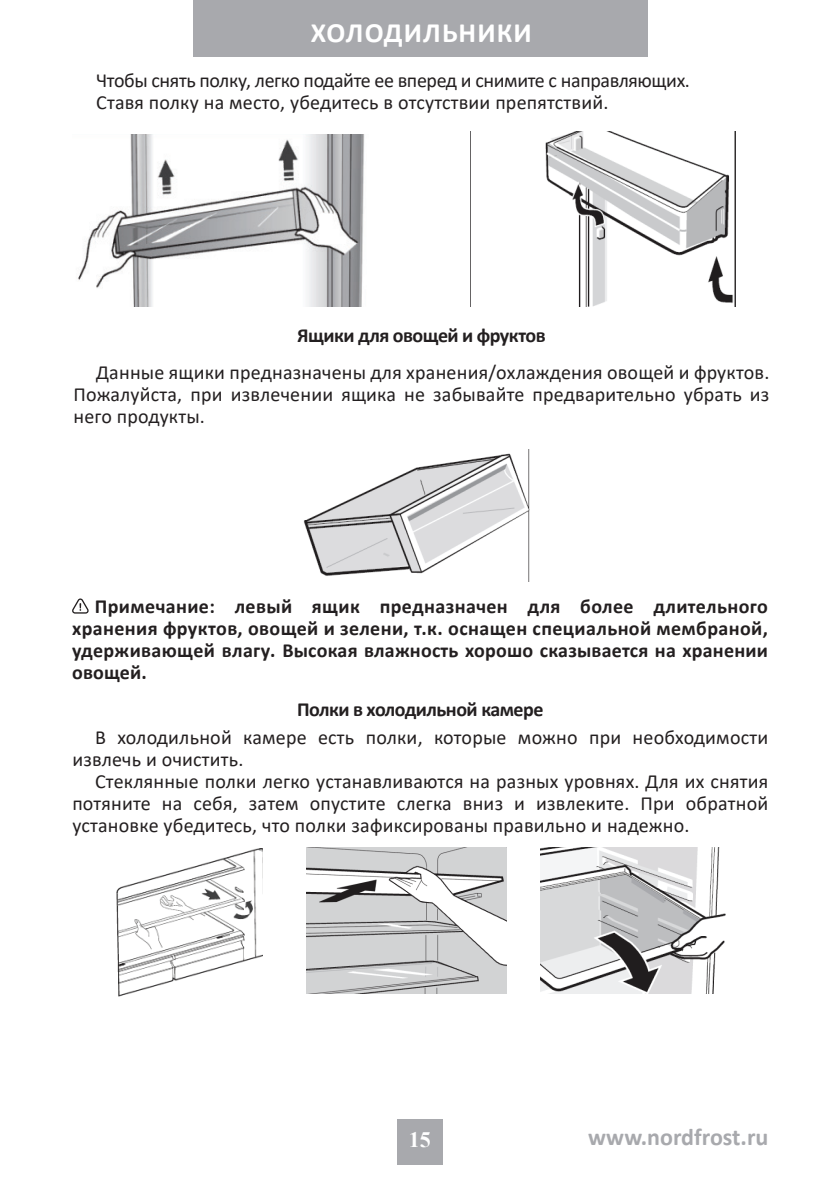
<style>
.page{position:relative;width:840px;height:1191px;background:#fff}
.page>*{position:absolute;margin:0;border:0;box-sizing:border-box;transform-origin:0 0}
.t1{font:700 28px "Calibri";letter-spacing:.04em;color:#fff}
.t2{font:700 24px "Calibri";color:#a8a9ad}
.t3{font:700 22px "Times New Roman";color:#fff}
.t4{font:20px/22px "Calibri";letter-spacing:.01em;color:#231f20;text-align:justify}
.t5{font:700 20px/22px "Calibri";letter-spacing:-.005em;color:#231f20;text-align:justify}
.t6{font:20px/22px "Calibri";letter-spacing:-.02em;color:#231f20}
.t7{font:700 20px "Calibri";letter-spacing:-.025em;color:#231f20}
</style>
<div class="page">
<div style="left:193px;top:0;width:453px;height:57px;background:#a8a9ad"></div>
<div style="left:397px;top:1118px;width:45px;height:46px;background:#a8a9ad"></div>
<img style="left:78px;top:134px;width:287px;height:172px">
<img style="left:470px;top:131px;width:266px;height:175px">
<img style="left:303px;top:450px;width:226px;height:131px">
<svg style="left:72px;top:598px;width:17px;height:15px"></svg>
<img style="left:116px;top:848px;width:146px;height:148px">
<img style="left:306px;top:847px;width:200px;height:146px">
<img style="left:540px;top:847px;width:186px;height:146px">
<h1 class="t1" style="left:311px;top:13px;width:222px">ХОЛОДИЛЬНИКИ</h1>
<p class="t6" style="left:96px;top:69px;width:595px">Чтобы снять полку, легко подайте ее вперед и снимите с направляющих.<br>Ставя полку на место, убедитесь в отсутствии препятствий.</p>
<p class="t7" style="left:297px;top:322px;width:250px">Ящики для овощей и фруктов</p>
<p class="t4" style="left:73px;top:360px;width:697px;text-indent:23px">Данные ящики предназначены для хранения/охлаждения овощей и фруктов.<br>Пожалуйста, при извлечении ящика не забывайте предварительно убрать из него продукты.</p>
<p class="t5" style="left:72px;top:595px;width:697px;text-indent:23px">Примечание: левый ящик предназначен для более длительного хранения фруктов, овощей и зелени, т.к. оснащен специальной мембраной, удерживающей влагу. Высокая влажность хорошо сказывается на хранении овощей.</p>
<p class="t7" style="left:297px;top:695px;width:248px">Полки в холодильной камере</p>
<p class="t4" style="left:72px;top:725px;width:697px;text-indent:23px">В холодильной камере есть полки, которые можно при необходимости извлечь и очистить.</p>
<p class="t4" style="left:72px;top:769px;width:697px;text-indent:23px">Стеклянные полки легко устанавливаются на разных уровнях. Для их снятия потяните на себя, затем опустите слегка вниз и извлеките. При обратной установке убедитесь, что полки зафиксированы правильно и надежно.</p>
<p class="t3" style="left:409px;top:1123px;width:23px">15</p>
<p class="t2" style="left:588px;top:1120px;width:182px">www.nordfrost.ru</p>
</div>
